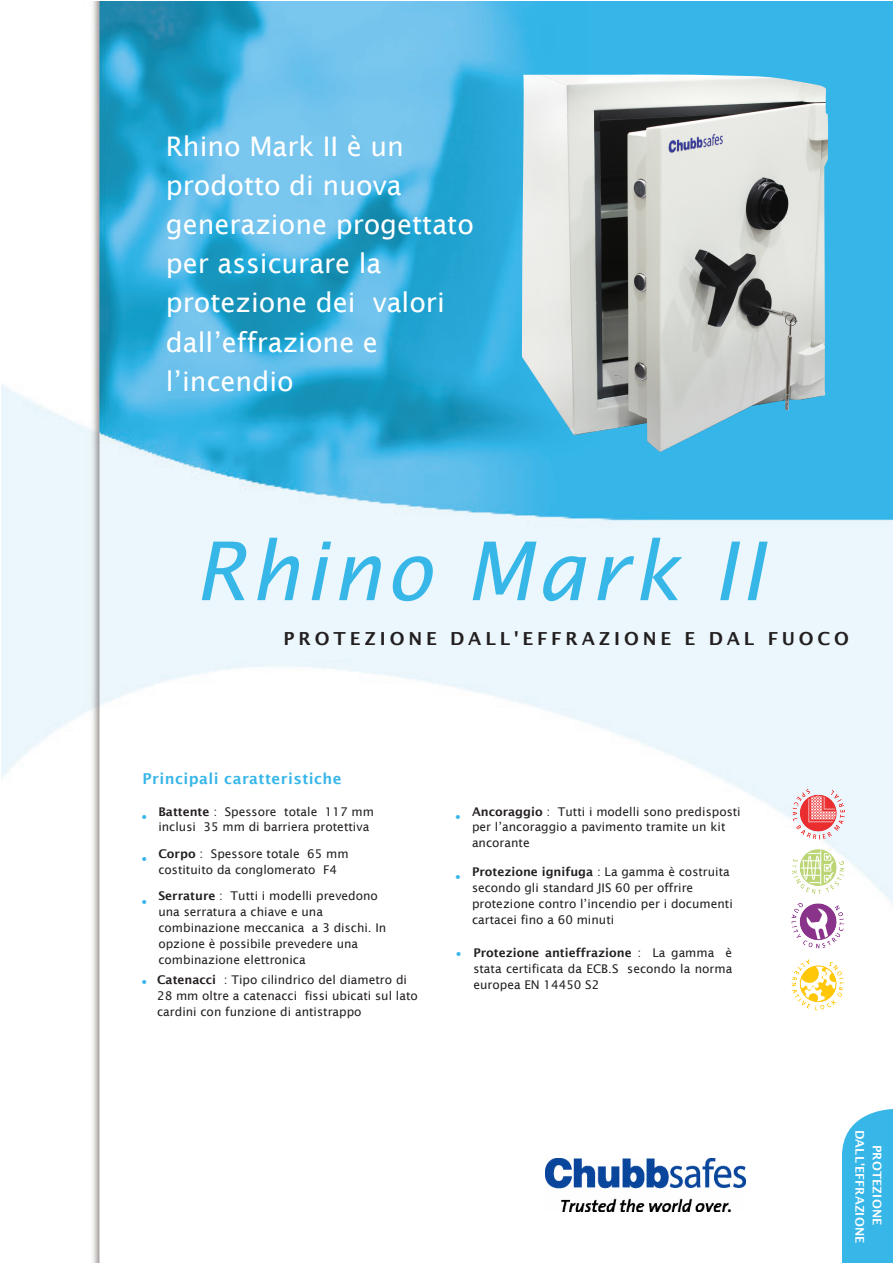
<style>
.page{position:relative;width:893px;height:1263px;background:#fff}
.page>*{position:absolute;margin:0;border:0;box-sizing:border-box;transform-origin:0 0}
.CS_Headline{font:italic 81px "Lucida Sans";letter-spacing:.05em;color:#37b6e8}
.CS_Ingress{font:27px/39px "Lucida Sans";color:#fff}
.CS_2_a_headline{font:600 18px "Lucida Sans";letter-spacing:.215em;color:#231f20}
.CS_Subtitle{font:600 15px "Lucida Sans";letter-spacing:.03em;color:#37b6e8}
.t1{font:12px/15.9px "Lucida Sans";color:#231f20}
.t2{font:600 12px "Lucida Sans";letter-spacing:.01em;color:#fff}
.s1{font-family:"The Sans BCE W7 Bld";font-size:13.5px;color:#37b6e8}
.s2{font-weight:600}
</style>
<div class="page">
<img style="left:1px;top:1px;width:892px;height:1262px">
<img style="left:785px;top:780px;width:69px;height:240px">
<div style="left:842px;top:1109px;width:51px;height:154px;background:#37b6e8"></div>
<img style="left:545px;top:1158px;width:200px;height:54px">
<img style="left:521px;top:74px;width:307px;height:402px">
<p class="CS_Ingress" style="left:166px;top:127px;width:310px">Rhino Mark II è un prodotto di nuova generazione progettato per assicurare la protezione dei valori dall’effrazione e l’incendio</p>
<p class="CS_Headline" style="left:194px;top:525px;width:571px">Rhino Mark II</p>
<p class="CS_2_a_headline" style="left:284px;top:628px;width:567px">PROTEZIONE DALL'EFFRAZIONE E DAL FUOCO</p>
<p class="CS_Subtitle" style="left:142px;top:770px;width:201px">Principali caratteristiche</p>
<p class="t1" style="left:158px;top:803px;width:217px;text-indent:-17px"><span class="s1">•</span> <span class="s2">Battente</span> : Spessore totale 117 mm inclusi 35 mm di barriera protettiva</p>
<p class="t1" style="left:141px;top:846px;width:209px;text-align:center"><span class="s1">•</span> <span class="s2">Corpo</span> : Spessore totale 65 mm costituito da conglomerato F4</p>
<p class="t1" style="left:158px;top:888px;width:230px;text-indent:-17px"><span class="s1">•</span> <span class="s2">Serrature</span> : Tutti i modelli prevedono una serratura a chiave e una combinazione meccanica a 3 dischi. In opzione è possibile prevedere una combinazione elettronica</p>
<p class="t1" style="left:157px;top:972px;width:262px;text-indent:-16px"><span class="s1">•</span> <span class="s2">Catenacci</span> : Tipo cilindrico del diametro di<br>28 mm oltre a catenacci fissi ubicati sul lato cardini con funzione di antistrappo</p>
<p class="t1" style="left:472px;top:803px;width:270px;text-indent:-17px"><span class="s1">•</span> <span class="s2">Ancoraggio</span> : Tutti i modelli sono predisposti per l’ancoraggio a pavimento tramite un kit ancorante</p>
<p class="t1" style="left:472px;top:864px;width:262px;text-indent:-17px"><span class="s1">•</span> <span class="s2">Protezione ignifuga</span> : La gamma è costruita secondo gli standard JIS 60 per offrire protezione contro l’incendio per i documenti cartacei fino a 60 minuti</p>
<p class="t1" style="left:473px;top:944px;width:260px;text-align:justify;text-indent:-18px"><span class="s1">•</span> <span class="s2">Protezione antieffrazione</span> : La gamma è stata certificata da ECB.S secondo la norma europea EN 14450 S2</p>
<p class="t2" style="left:867px;top:1130px;width:115px;rotate:90deg">DALL'EFFRAZIONE</p>
<p class="t2" style="left:884px;top:1145px;width:82px;rotate:90deg">PROTEZIONE</p>
</div>
